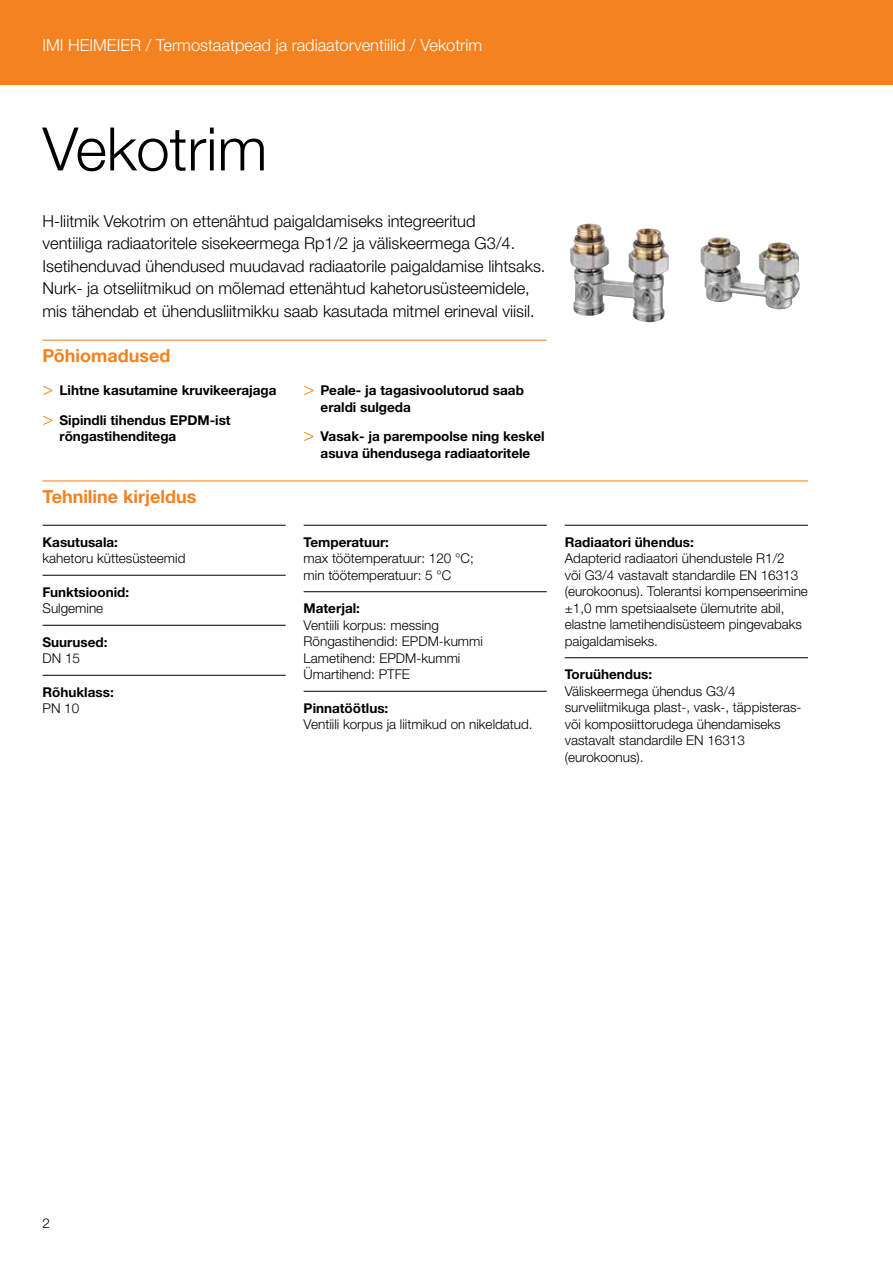
<style>
.page{position:relative;width:893px;height:1263px;background:#fff}
.page>*{position:absolute;margin:0;border:0;box-sizing:border-box;transform-origin:0 0}
.t1{font:300 60px "Helvetica Neue LTW1 G";color:#000}
.t2{font:700 18px "Helvetica Neue LTW1 G";color:#f58220}
.t3{font:300 16.5px/22.5px "Helvetica Neue LTW1 G";color:#000}
.t4{font:300 16.5px "Helvetica Neue LTW1 G";color:#fff}
.t5{font:300 13.5px/16.5px "Helvetica Neue LTW1 G";color:#000}
.t6{font:700 13.5px/16.5px "Helvetica Neue LTW1 G";color:#000}
.s1{font-family:"Helvetica Neue LT Std";font-weight:300;font-size:18px;color:#f58220}
</style>
<div class="page">
<div style="left:0;top:0;width:893px;height:85px;background:#f58220"></div>
<hr style="left:43px;top:340px;width:504px;height:1px;background:#f58220">
<hr style="left:43px;top:480px;width:765px;height:1px;background:#f58220">
<hr style="left:43px;top:525px;width:243px;height:1px;background:#000">
<hr style="left:43px;top:575px;width:243px;height:1px;background:#000">
<hr style="left:43px;top:625px;width:243px;height:1px;background:#000">
<hr style="left:43px;top:675px;width:243px;height:1px;background:#000">
<hr style="left:304px;top:525px;width:243px;height:1px;background:#000">
<hr style="left:304px;top:591px;width:243px;height:1px;background:#000">
<hr style="left:304px;top:691px;width:243px;height:1px;background:#000">
<hr style="left:565px;top:525px;width:243px;height:1px;background:#000">
<hr style="left:565px;top:657px;width:243px;height:1px;background:#000">
<img style="left:570px;top:224px;width:95px;height:99px">
<p class="t4" style="left:43px;top:35px;width:441px">IMI HEIMEIER / Termostaatpead ja radiaatorventiilid / Vekotrim</p>
<h1 class="t1" style="left:43px;top:112px;width:226px">Vekotrim</h1>
<p class="t3" style="left:43px;top:210px;width:504px">H-liitmik Vekotrim on ettenähtud paigaldamiseks integreeritud<br>ventiiliga radiaatoritele sisekeermega Rp1/2 ja väliskeermega G3/4.<br>Isetihenduvad ühendused muudavad radiaatorile paigaldamise lihtsaks.<br>Nurk- ja otseliitmikud on mõlemad ettenähtud kahetorusüsteemidele, mis tähendab et ühendusliitmikku saab kasutada mitmel erineval viisil.</p>
<h2 class="t2" style="left:43px;top:344px;width:130px">Põhiomadused</h2>
<p class="t6" style="left:43px;top:376px;width:236px;line-height:29.2px"><span class="s1">&gt;</span> Lihtne kasutamine kruvikeerajaga <span class="s1">&gt;</span> Sipindli tihendus EPDM-ist</p>
<p class="t6" style="left:60px;top:428px;width:118px">rõngastihenditega</p>
<p class="t6" style="left:321px;top:382px;width:205px;text-indent:-17px"><span class="s1">&gt;</span> Peale- ja tagasivoolutorud saab eraldi sulgeda</p>
<p class="t6" style="left:304px;top:428px;width:242px;text-align:center"><span class="s1">&gt;</span> Vasak- ja parempoolse ning keskel asuva ühendusega radiaatoritele</p>
<h2 class="t2" style="left:43px;top:485px;width:156px">Tehniline kirjeldus</h2>
<p class="t6" style="left:43px;top:534px;width:77px">Kasutusala:</p>
<p class="t5" style="left:43px;top:550px;width:144px">kahetoru küttesüsteemid</p>
<p class="t6" style="left:43px;top:584px;width:88px">Funktsioonid:</p>
<p class="t5" style="left:43px;top:600px;width:62px">Sulgemine</p>
<p class="t6" style="left:43px;top:634px;width:67px">Suurused:</p>
<p class="t5" style="left:43px;top:650px;width:39px">DN 15</p>
<p class="t6" style="left:43px;top:684px;width:73px">Rõhuklass:</p>
<p class="t5" style="left:43px;top:700px;width:38px">PN 10</p>
<p class="t6" style="left:304px;top:534px;width:87px">Temperatuur:</p>
<p class="t5" style="left:304px;top:550px;width:172px">max töötemperatuur: 120 °C; min töötemperatuur: 5 °C</p>
<p class="t6" style="left:304px;top:600px;width:58px">Materjal:</p>
<p class="t5" style="left:304px;top:617px;width:181px">Ventiili korpus: messing<br>Rõngastihendid: EPDM-kummi<br>Lametihend: EPDM-kummi<br>Ümartihend: PTFE</p>
<p class="t6" style="left:304px;top:700px;width:86px">Pinnatöötlus:</p>
<p class="t5" style="left:304px;top:716px;width:230px">Ventiili korpus ja liitmikud on nikeldatud.</p>
<p class="t6" style="left:565px;top:534px;width:131px">Radiaatori ühendus:</p>
<p class="t5" style="left:565px;top:550px;width:245px">Adapterid radiaatori ühendustele R1/2<br>või G3/4 vastavalt standardile EN 16313 (eurokoonus). Tolerantsi kompenseerimine ±1,0 mm spetsiaalsete ülemutrite abil, elastne lametihendisüsteem pingevabaks paigaldamiseks.</p>
<p class="t6" style="left:565px;top:666px;width:89px">Toruühendus:</p>
<p class="t5" style="left:565px;top:683px;width:238px">Väliskeermega ühendus G3/4 surveliitmikuga plast-, vask-, täppisteras&shy;või komposiittorudega ühendamiseks vastavalt standardile EN 16313 (eurokoonus).</p>
<p class="t5" style="left:43px;top:1215px;width:9px">2</p>
</div>
